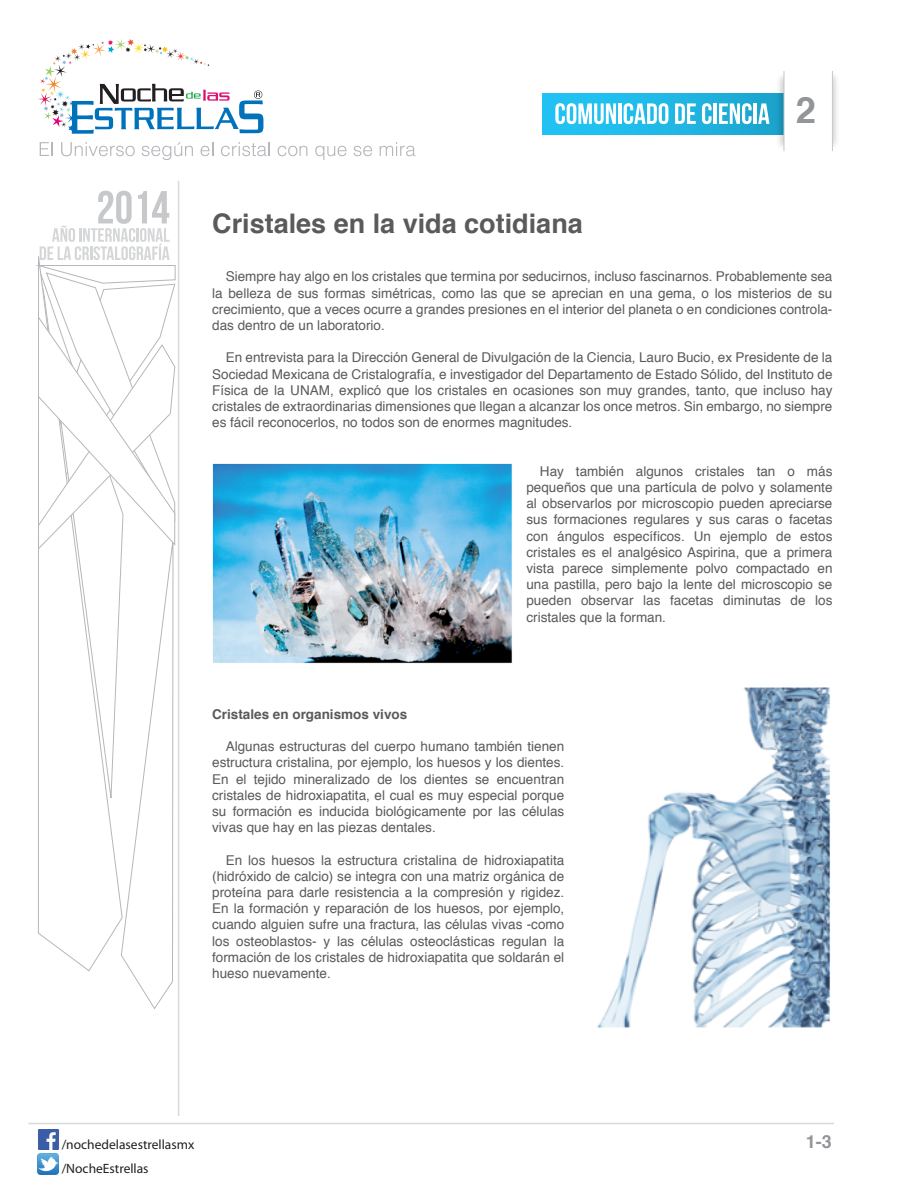
<style>
.page{position:relative;width:918px;height:1188px;background:#fff}
.page>*{position:absolute;margin:0;border:0;box-sizing:border-box;transform-origin:0 0}
.t1{font:700 36.3px "Helvetica";color:#939598}
.t2{font:700 27px "Helvetica";color:#5a5a5d}
.t3{font:700 18px "Helvetica";color:#939598}
.t4{font:13.5px/16.2px "Helvetica";color:#5a5a5d;text-align:justify}
.t5{font:13.5px "Myriad Pro";color:#231f20}
.t6{font:700 13.5px "Helvetica";color:#5a5a5d}
</style>
<div class="page">
<hr style="left:178px;top:181px;width:1px;height:935px;background:#d9dadc">
<div style="left:542px;top:94px;width:242px;height:41px;background:linear-gradient(to right,#22c7f9,#1da5cf)"></div>
<svg style="left:555px;top:103px;width:61px;height:21px"></svg>
<hr style="left:618px;top:103px;width:4px;height:21px;background:#fff">
<svg style="left:624px;top:103px;width:44px;height:21px"></svg>
<svg style="left:675px;top:103px;width:21px;height:21px"></svg>
<svg style="left:702px;top:103px;width:10px;height:21px"></svg>
<hr style="left:714px;top:103px;width:3px;height:21px;background:#fff">
<svg style="left:719px;top:103px;width:33px;height:21px"></svg>
<hr style="left:754px;top:103px;width:3px;height:21px;background:#fff">
<svg style="left:758px;top:103px;width:11px;height:21px"></svg>
<img style="left:773px;top:71px;width:11px;height:80px">
<hr style="left:784px;top:71px;width:1px;height:80px;background:#c7c8ca">
<hr style="left:832px;top:71px;width:1px;height:80px;background:#c7c8ca">
<svg style="left:38px;top:39px;width:225px;height:95px"></svg>
<svg style="left:35px;top:191px;width:141px;height:818px"></svg>
<svg style="left:40px;top:142px;width:13px;height:14px"></svg>
<svg style="left:61px;top:142px;width:74px;height:14px"></svg>
<svg style="left:142px;top:142px;width:51px;height:18px"></svg>
<svg style="left:201px;top:142px;width:12px;height:14px"></svg>
<svg style="left:221px;top:142px;width:49px;height:14px"></svg>
<svg style="left:278px;top:146px;width:29px;height:10px"></svg>
<svg style="left:315px;top:146px;width:32px;height:14px"></svg>
<svg style="left:354px;top:146px;width:18px;height:10px"></svg>
<svg style="left:380px;top:142px;width:35px;height:14px"></svg>
<hr style="left:28px;top:1123px;width:806px;height:1px;background:#d9dadc">
<img style="left:213px;top:464px;width:299px;height:200px">
<img style="left:597px;top:687px;width:233px;height:341px">
<img style="left:38px;top:1153px;width:21px;height:22px">
<img style="left:38px;top:1129px;width:22px;height:21px">
<p class="t1" style="left:796px;top:81px;width:22px">2</p>
<p class="t2" style="left:212px;top:201px;width:372px">Cristales en la vida cotidiana</p>
<p class="t4" style="left:212px;top:269px;width:622px;text-indent:14px">Siempre hay algo en los cristales que termina por seducirnos, incluso fascinarnos. Probablemente sea la belleza de sus formas simétricas, como las que se aprecian en una gema, o los misterios de su crecimiento, que a veces ocurre a grandes presiones en el interior del planeta o en condiciones controla&shy;das dentro de un laboratorio.</p>
<p class="t4" style="left:212px;top:350px;width:622px;text-indent:14px">En entrevista para la Dirección General de Divulgación de la Ciencia, Lauro Bucio, ex Presidente de la Sociedad Mexicana de Cristalografía, e investigador del Departamento de Estado Sólido, del Instituto de Física de la UNAM, explicó que los cristales en ocasiones son muy grandes, tanto, que incluso hay cristales de extraordinarias dimensiones que llegan a alcanzar los once metros. Sin embargo, no siempre es fácil reconocerlos, no todos son de enormes magnitudes.</p>
<p class="t4" style="left:526px;top:463px;width:308px;text-indent:14px">Hay también algunos cristales tan o más pequeños que una partícula de polvo y solamente al observarlos por microscopio pueden apreciarse sus formaciones regulares y sus caras o facetas con ángulos específicos. Un ejemplo de estos cristales es el analgésico Aspirina, que a primera vista parece simplemente polvo compactado en una pastilla, pero bajo la lente del microscopio se pueden observar las facetas diminutas de los cristales que la forman.</p>
<p class="t6" style="left:212px;top:703px;width:197px">Cristales en organismos vivos</p>
<p class="t4" style="left:212px;top:739px;width:354px;text-indent:14px">Algunas estructuras del cuerpo humano también tienen estructura cristalina, por ejemplo, los huesos y los dientes.<br>En el tejido mineralizado de los dientes se encuentran cristales de hidroxiapatita, el cual es muy especial porque su formación es inducida biológicamente por las células vivas que hay en las piezas dentales.</p>
<p class="t4" style="left:212px;top:852px;width:354px;text-indent:14px">En los huesos la estructura cristalina de hidroxiapatita (hidróxido de calcio) se integra con una matriz orgánica de proteína para darle resistencia a la compresión y rigidez.<br>En la formación y reparación de los huesos, por ejemplo, cuando alguien sufre una fractura, las células vivas -como los osteoblastos- y las células osteoclásticas regulan la formación de los cristales de hidroxiapatita que soldarán el hueso nuevamente.</p>
<p class="t5" style="left:62px;top:1136px;width:134px">/nochedelasestrellasmx</p>
<p class="t3" style="left:806px;top:1127px;width:28px">1-3</p>
<p class="t5" style="left:62px;top:1160px;width:88px">/NocheEstrellas</p>
</div>
